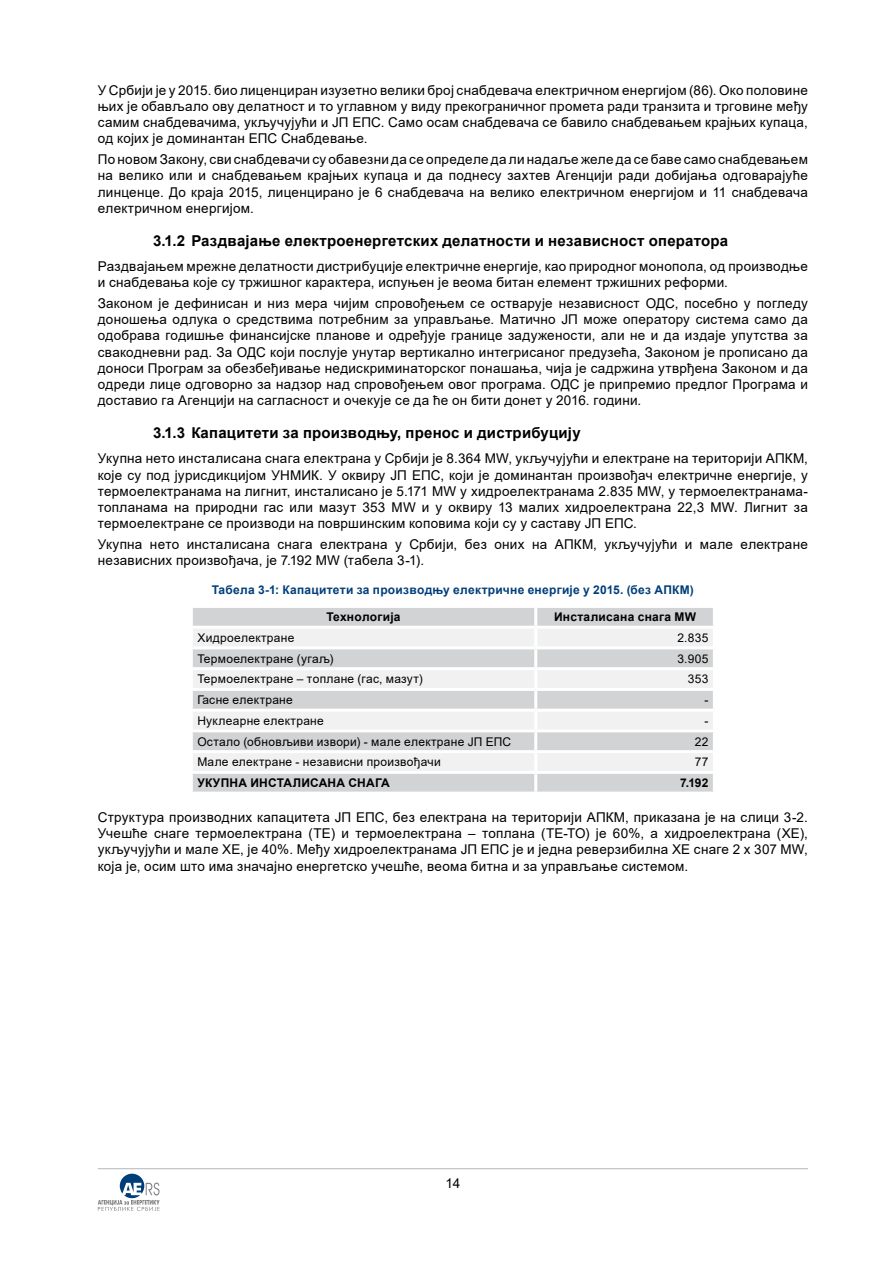
<style>
.page{position:relative;width:893px;height:1263px;background:#fff}
.page>*{position:absolute;margin:0;border:0;box-sizing:border-box;transform-origin:0 0}
.t1{font:700 15px "Arial";letter-spacing:.015em;color:#000}
.t2{font:13.5px/16.2px "Arial";letter-spacing:.02em;color:#000;text-align:justify}
.t3{font:12px "Arial";letter-spacing:.025em;color:#000}
.t4{font:700 12px "Arial";letter-spacing:.02em;color:#003e7a}
.t5{font:700 12px "Arial";letter-spacing:.02em;color:#000}
</style>
<div class="page">
<hr style="left:98px;top:1168px;width:710px;height:1px;background:#bcbec0">
<svg style="left:98px;top:1174px;width:62px;height:37px"></svg>
<div style="left:193px;top:608px;width:520px;height:183px;background:#d1d3d4"></div>
<svg style="left:193px;top:629px;width:520px;height:142px;fill:#f1f1f2"></svg>
<hr style="left:534px;top:608px;width:3px;height:18px;background:#fff">
<hr style="left:190px;top:626px;width:346px;height:3px;background:#fff">
<hr style="left:536px;top:626px;width:180px;height:3px;background:#fff">
<hr style="left:534px;top:629px;width:3px;height:17px;background:#fff">
<hr style="left:190px;top:646px;width:346px;height:3px;background:#fff">
<hr style="left:536px;top:646px;width:180px;height:3px;background:#fff">
<hr style="left:534px;top:649px;width:3px;height:18px;background:#fff">
<hr style="left:190px;top:667px;width:346px;height:3px;background:#fff">
<hr style="left:536px;top:667px;width:180px;height:3px;background:#fff">
<hr style="left:534px;top:670px;width:3px;height:18px;background:#fff">
<hr style="left:190px;top:688px;width:346px;height:3px;background:#fff">
<hr style="left:536px;top:688px;width:180px;height:3px;background:#fff">
<hr style="left:534px;top:691px;width:3px;height:18px;background:#fff">
<hr style="left:190px;top:709px;width:346px;height:3px;background:#fff">
<hr style="left:536px;top:709px;width:180px;height:3px;background:#fff">
<hr style="left:534px;top:712px;width:3px;height:17px;background:#fff">
<hr style="left:190px;top:729px;width:346px;height:3px;background:#fff">
<hr style="left:536px;top:729px;width:180px;height:3px;background:#fff">
<hr style="left:534px;top:732px;width:3px;height:18px;background:#fff">
<hr style="left:190px;top:750px;width:346px;height:3px;background:#fff">
<hr style="left:536px;top:750px;width:180px;height:3px;background:#fff">
<hr style="left:534px;top:753px;width:3px;height:18px;background:#fff">
<hr style="left:190px;top:771px;width:346px;height:3px;background:#fff">
<hr style="left:536px;top:771px;width:180px;height:3px;background:#fff">
<hr style="left:534px;top:774px;width:3px;height:17px;background:#fff">
<p class="t2" style="left:98px;top:82px;width:712px">У Србији је у 2015. био лиценциран изузетно велики број снабдевача електричном енергијом (86). Око половине њих је обављало ову делатност и то углавном у виду прекограничног промета ради транзита и трговине међу самим снабдевачима, укључујући и ЈП ЕПС. Само осам снабдевача се бавило снабдевањем крајњих купаца, од којих је доминантан ЕПС Снабдевање.</p>
<p class="t2" style="left:98px;top:151px;width:712px">По новом Закону, сви снабдевачи су обавезни да се определе да ли надаље желе да се баве само снабдевањем на велико или и снабдевањем крајњих купаца и да поднесу захтев Агенцији ради добијања одговарајуће линценце. До краја 2015, лиценцирано је 6 снабдевача на велико електричном енергијом и 11 снабдевача електричном енергијом.</p>
<p class="t1" style="left:153px;top:230px;width:577px">3.1.2 Раздвајање електроенергетских делатности и независност оператора</p>
<p class="t2" style="left:98px;top:258px;width:712px">Раздвајањем мрежне делатности дистрибуције електричне енергије, као природног монопола, од производње и снабдевања које су тржишног карактера, испуњен је веома битан елемент тржишних реформи.</p>
<p class="t2" style="left:98px;top:295px;width:712px">Законом је дефинисан и низ мера чијим спровођењем се остварује независност ОДС, посебно у погледу доношења одлука о средствима потребним за управљање. Матично ЈП може оператору система само да одобрава годишње финансијске планове и одређује границе задужености, али не и да издаје упутства за свакодневни рад. За ОДС који послује унутар вертикално интегрисаног предузећа, Законом је прописано да доноси Програм за обезбеђивање недискриминаторског понашања, чија је садржина утврђена Законом и да одреди лице одговорно за надзор над спровођењем овог програма. ОДС је припремио предлог Програма и доставио га Агенцији на сагласност и очекује се да ће он бити донет у 2016. години.</p>
<p class="t1" style="left:153px;top:422px;width:429px">3.1.3 Капацитети за производњу, пренос и дистрибуцију</p>
<p class="t2" style="left:98px;top:450px;width:712px">Укупна нето инсталисана снага електрана у Србији је 8.364 МW, укључујући и електране на територији АПКМ, које су под јурисдикцијом УНМИК. У оквиру ЈП ЕПС, који је доминантан произвођач електричне енергије, у термоелектранама на лигнит, инсталисано је 5.171 МW у хидроелектранама 2.835 МW, у термоелектранама&shy;топланама на природни гас или мазут 353 МW и у оквиру 13 малих хидроелектрана 22,3 МW. Лигнит за термоелектране се производи на површинским коповима који су у саставу ЈП ЕПС.</p>
<p class="t2" style="left:98px;top:536px;width:712px">Укупна нето инсталисана снага електрана у Србији, без оних на АПКМ, укључујући и мале електране независних произвођача, је 7.192 МW (табела 3-1).</p>
<p class="t4" style="left:212px;top:582px;width:484px">Табела 3-1: Капацитети за производњу електричне енергије у 2015. (без АПКМ)</p>
<p class="t5" style="left:326px;top:608px;width:76px">Технологија</p>
<p class="t5" style="left:554px;top:608px;width:144px">Инсталисана снага MW</p>
<p class="t3" style="left:197px;top:629px;width:99px">Хидроелектране</p>
<p class="t3" style="left:677px;top:629px;width:32px">2.835</p>
<p class="t3" style="left:197px;top:650px;width:138px">Термоелектране (угаљ)</p>
<p class="t3" style="left:677px;top:650px;width:33px">3.905</p>
<p class="t3" style="left:197px;top:671px;width:227px">Термоелектране – топлане (гас, мазут)</p>
<p class="t3" style="left:688px;top:671px;width:22px">353</p>
<p class="t3" style="left:197px;top:692px;width:97px">Гасне електране</p>
<p class="t3" style="left:704px;top:692px;width:5px">-</p>
<p class="t3" style="left:197px;top:712px;width:128px">Нуклеарне електране</p>
<p class="t3" style="left:704px;top:712px;width:5px">-</p>
<p class="t3" style="left:197px;top:733px;width:315px">Остало (обновљиви извори) - мале електране ЈП ЕПС</p>
<p class="t3" style="left:695px;top:733px;width:15px">22</p>
<p class="t3" style="left:197px;top:754px;width:245px">Мале електране - независни произвођачи</p>
<p class="t3" style="left:695px;top:754px;width:15px">77</p>
<p class="t5" style="left:197px;top:774px;width:194px">УКУПНА ИНСТАЛИСАНА СНАГА</p>
<p class="t5" style="left:680px;top:774px;width:30px">7.192</p>
<p class="t2" style="left:98px;top:809px;width:712px">Структура производних капацитета ЈП ЕПС, без електрана на територији АПКМ, приказана је на слици 3-2.<br>Учешће снаге термоелектрана (ТЕ) и термоелектрана – топлана (ТЕ-ТО) је 60%, а хидроелектрана (ХЕ), укључујући и мале ХЕ, је 40%. Међу хидроелектранама ЈП ЕПС је и једна реверзибилна ХЕ снаге 2 х 307 МW, која је, осим што има значајно енергетско учешће, веома битна и за управљање системом.</p>
<p class="t2" style="left:445px;top:1175px;width:17px">14</p>
</div>
